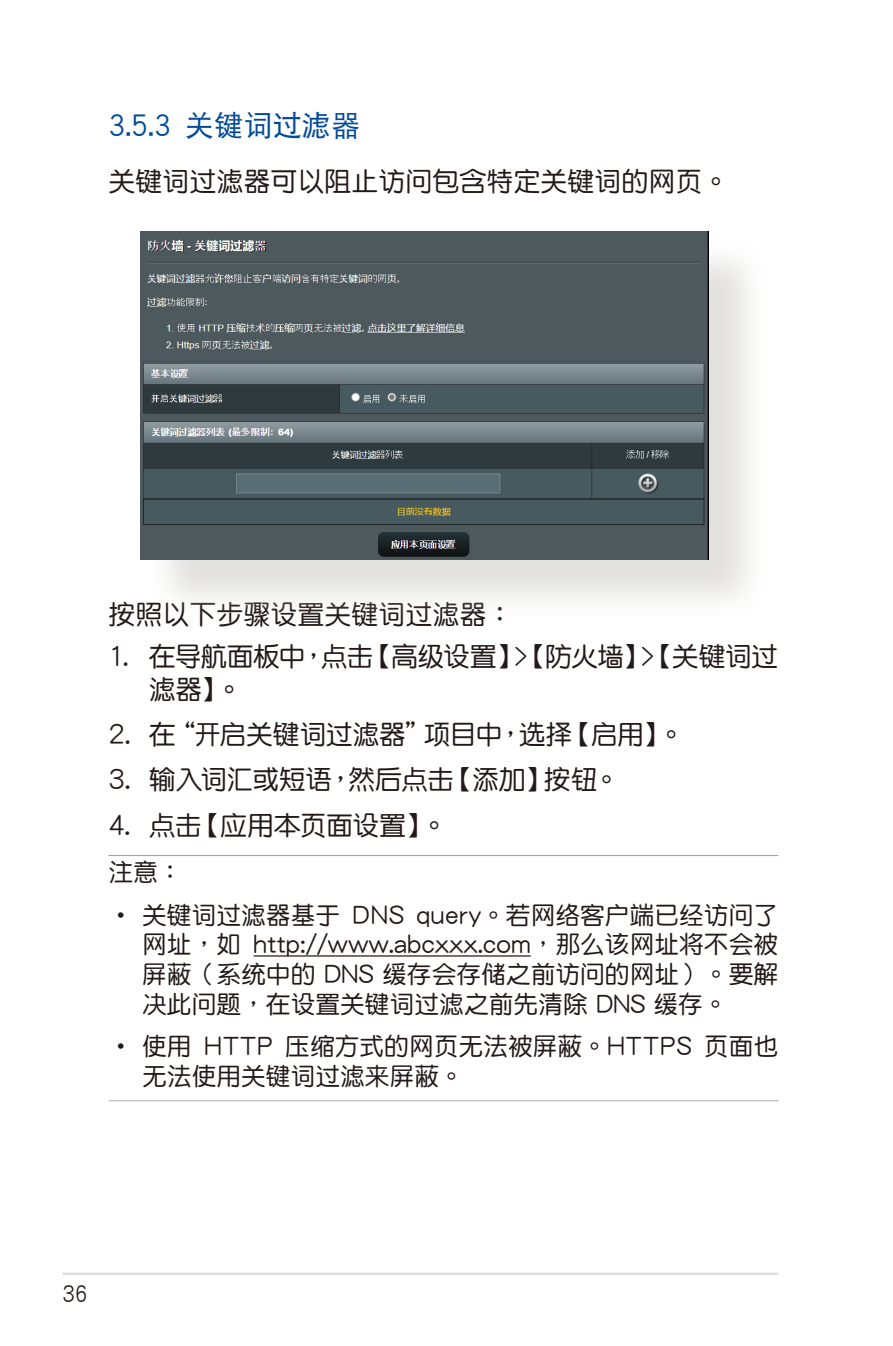
<style>
.page{position:relative;width:893px;height:1346px;background:#fff}
.page>*{position:absolute;margin:0;border:0;box-sizing:border-box;transform-origin:0 0}
.t1{font:29.25px "DF Hei GB5 Std W5";color:#004a99}
.t2{font:27px "DF Yuan GB5 Std W5";letter-spacing:-.005em;color:#231916}
.t3{font:27px/32.4px "DF Yuan GB5 Std W5";letter-spacing:-.04em;color:#231916}
.t4{font:27px "DF Yuan GB5 Std W5";letter-spacing:-.03em;color:#231916}
.t5{font:27px "DF Yuan GB5 Std W5";letter-spacing:-.025em;color:#231916}
.t6{font:24.75px/29.7px "DF Yuan GB5 Std W5";color:#231916;text-align:justify}
.t7{font:22.5px "DF Yuan GB5 Std W5";color:#231916;scale:.9 1}
</style>
<div class="page">
<hr style="left:63px;top:1272px;width:715px;height:3px;background:#dcdddd">
<hr style="left:108px;top:855px;width:670px;height:1px;background:#a0a0a1">
<hr style="left:254px;top:955px;width:277px;height:1px;background:#231916">
<hr style="left:108px;top:1100px;width:670px;height:1px;background:#b5b5b6">
<div style="left:147px;top:239px;width:621px;height:381px;background:#d9d8d4;opacity:.75"></div>
<img style="left:140px;top:232px;width:568px;height:328px">
<p class="t1" style="left:108px;top:110px;width:253px">3.5.3 關鍵詞過濾器</p>
<p class="t2" style="left:108px;top:167px;width:623px">關鍵詞過濾器可以阻止訪問包含特定關鍵詞的網頁。</p>
<p class="t2" style="left:108px;top:600px;width:406px">按照以下步驟設置關鍵詞過濾器：</p>
<p class="t3" style="left:149px;top:640px;width:631px;text-indent:-40px">1. 在導航面板中，點擊【高級設置】&gt;【防火牆】&gt;【關鍵詞過濾器】。</p>
<p class="t4" style="left:108px;top:720px;width:578px">2. 在“開啟關鍵詞過濾器”項目中，選擇【啟用】。</p>
<p class="t5" style="left:108px;top:765px;width:513px">3. 輸入詞匯或短語，然後點擊【添加】按鈕。</p>
<p class="t2" style="left:108px;top:810px;width:341px">4. 點擊【應用本頁面設置】。</p>
<p class="t6" style="left:108px;top:857px;width:76px">注意：</p>
<p class="t6" style="left:142px;top:899px;width:637px;text-indent:-34px">• 關鍵詞過濾器基於 DNS query。若網絡客戶端已經訪問了網址，如 http://www.abcxxx.com，那麼該網址將不會被屏蔽（系統中的 DNS 緩存會存儲之前訪問的網址）。要解決此問題，在設置關鍵詞過濾之前先清除 DNS 緩存。</p>
<p class="t6" style="left:142px;top:1031px;width:637px;text-indent:-34px">• 使用 HTTP 壓縮方式的網頁無法被屏蔽。HTTPS 頁面也無法使用關鍵詞過濾來屏蔽。</p>
<p class="t7" style="left:63px;top:1282px;width:29px">36</p>
</div>
